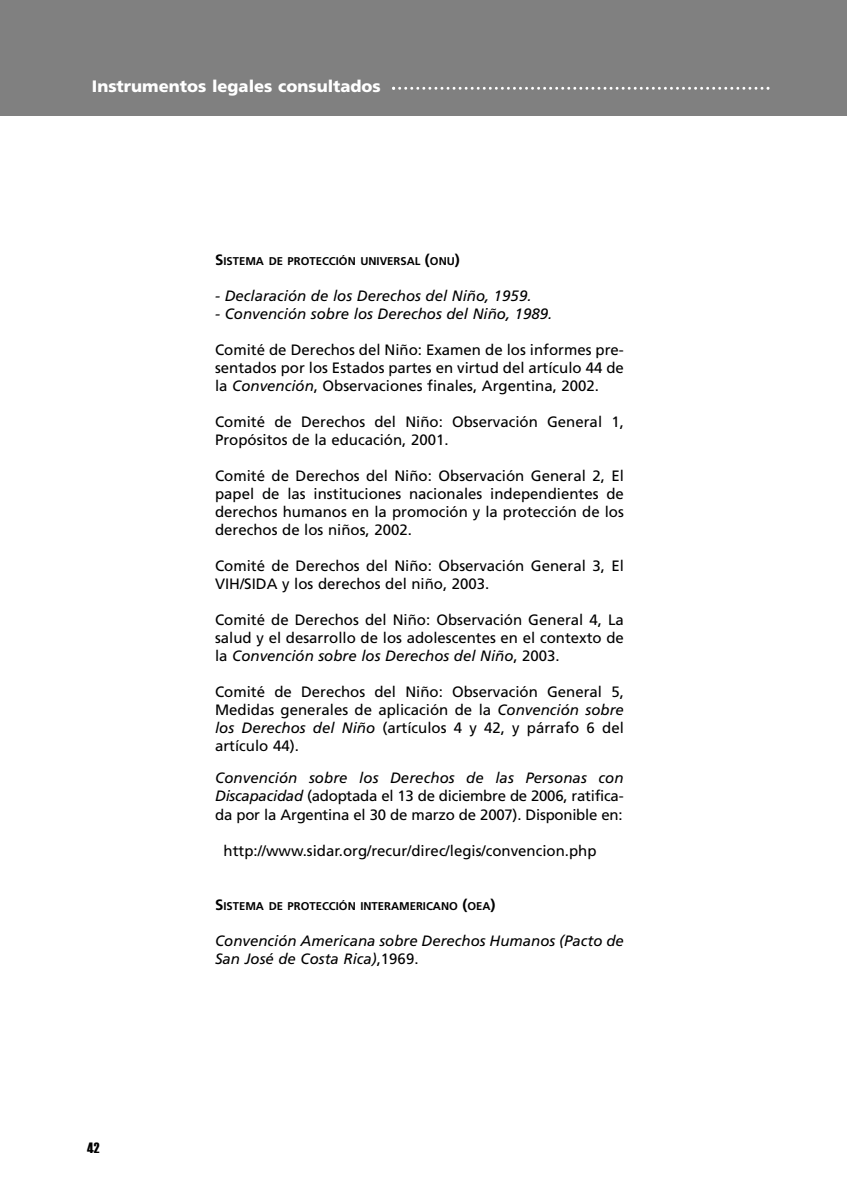
<style>
.page{position:relative;width:847px;height:1192px;background:#fff}
.page>*{position:absolute;margin:0;border:0;box-sizing:border-box;transform-origin:0 0}
.t1{font:900 16.5px "Frutiger";color:#fff}
.t2{font:15px/18px "Frutiger";color:#000;text-align:justify}
.t3{font:italic 15px/18px "Frutiger";color:#000}
.t4{font:15px "Haettenschweiler";color:#000}
.t5{font:700 11.25px "Frutiger";color:#000}
.s1{font-size:15px}
.s2{font-style:italic}
.s3{font-style:normal}
</style>
<div class="page">
<div style="left:0;top:0;width:847px;height:116px;background:#808080"></div>
<p class="t1" style="left:92px;top:79px;width:291px">Instrumentos legales consultados</p>
<p class="t4" style="left:87px;top:1138px;width:14px">42</p>
<p class="t5" style="left:215px;top:256px;width:246px"><span class="s1">S</span>ISTEMA DE PROTECCIÓN UNIVERSAL <span class="s1">(</span>ONU<span class="s1">)</span></p>
<p class="t3" style="left:215px;top:288px;width:318px">- Declaración de los Derechos del Niño, 1959.</p>
<p class="t3" style="left:215px;top:306px;width:339px">- Convención sobre los Derechos del Niño, 1989.</p>
<p class="t2" style="left:215px;top:342px;width:410px">Comité de Derechos del Niño: Examen de los informes pre&shy;sentados por los Estados partes en virtud del artículo 44 de la <span class="s2">Convención</span>, Observaciones finales, Argentina, 2002.</p>
<p class="t2" style="left:215px;top:414px;width:410px">Comité de Derechos del Niño: Observación General 1,<br>Propósitos de la educación, 2001.</p>
<p class="t2" style="left:215px;top:468px;width:410px">Comité de Derechos del Niño: Observación General 2, El papel de las instituciones nacionales independientes de derechos humanos en la promoción y la protección de los derechos de los niños, 2002.</p>
<p class="t2" style="left:215px;top:558px;width:410px">Comité de Derechos del Niño: Observación General 3, El<br>VIH/SIDA y los derechos del niño, 2003.</p>
<p class="t2" style="left:215px;top:612px;width:410px">Comité de Derechos del Niño: Observación General 4, La salud y el desarrollo de los adolescentes en el contexto de la <span class="s2">Convención sobre los Derechos del Niño</span>, 2003.</p>
<p class="t2" style="left:215px;top:684px;width:410px">Comité de Derechos del Niño: Observación General 5, Medidas generales de aplicación de la <span class="s2">Convención sobre los Derechos del Niño</span> (artículos 4 y 42, y párrafo 6 del artículo 44).</p>
<p class="t2" style="left:215px;top:770px;width:410px"><span class="s2">Convención sobre los Derechos de las Personas con Discapacidad</span> (adoptada el 13 de diciembre de 2006, ratifica&shy;da por la Argentina el 30 de marzo de 2007). Disponible en:</p>
<p class="t2" style="left:224px;top:842px;width:374px">http://www.sidar.org/recur/direc/legis/convencion.php</p>
<p class="t5" style="left:215px;top:901px;width:282px"><span class="s1">S</span>ISTEMA DE PROTECCIÓN INTERAMERICANO <span class="s1">(</span>OEA<span class="s1">)</span></p>
<p class="t3" style="left:215px;top:932px;width:410px">Convención Americana sobre Derechos Humanos (Pacto de<br>San José de Costa Rica)<span class="s3">,1969.</span></p>
</div>
